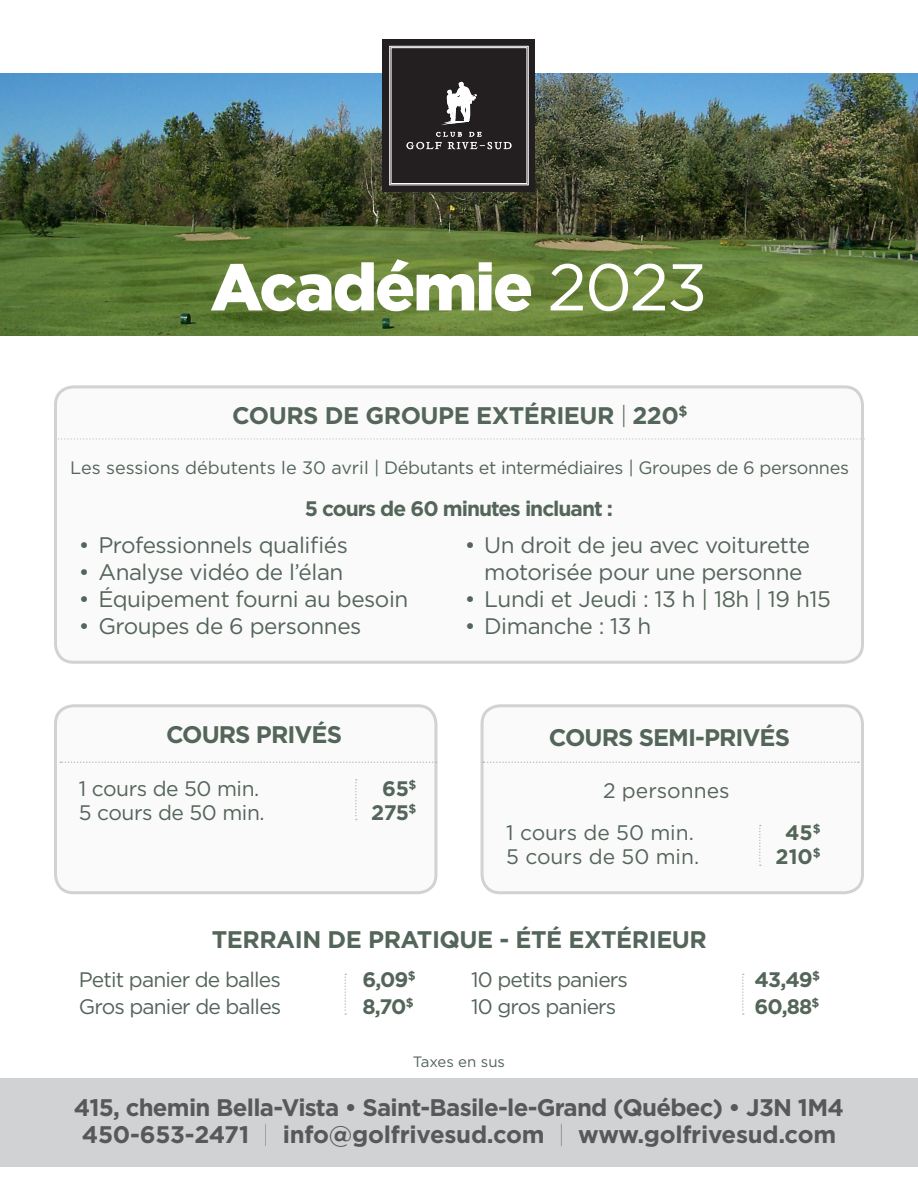
<style>
.page{position:relative;width:918px;height:1188px;background:#fff}
.page>*{position:absolute;margin:0;border:0;box-sizing:border-box;transform-origin:0 0}
.t1{font:900 66px "Gotham";letter-spacing:-.03em;color:#fff}
.t2{font:700 24px "Gotham";letter-spacing:-.03em;color:#57585a}
.t3{font:700 24px "Gotham";letter-spacing:-.02em;color:#54655a}
.t4{font:700 24px "Gotham";letter-spacing:-.01em;color:#57585a}
.t5{font:700 24px "Gotham";letter-spacing:-.04em;color:#54655a}
.t6{font:22.5px/27px "Gotham";letter-spacing:-.02em;color:#54655a;text-align:center}
.t7{font:21px "Gotham";letter-spacing:-.04em;color:#54655a}
.t8{font:700 21px "Gotham";letter-spacing:-.05em;color:#54655a}
.t9{font:21px "Gotham";color:#54655a}
.t10{font:21px "Gotham";letter-spacing:-.02em;color:#54655a}
.t11{font:18px "Gotham";letter-spacing:-.02em;color:#54655a}
.t12{font:15px "Gotham";color:#54655a}
.s1{font-weight:400}
.s2{font-weight:300}
.s3{font-weight:100}
</style>
<div class="page">
<div style="left:56px;top:387px;width:807px;height:275px;background:#fafafa;border-radius:18px"></div>
<div style="left:54px;top:385px;width:810px;height:279px;border:3px solid #d1d2d4;border-radius:18px"></div>
<img style="left:0;top:74px;width:918px;height:261px">
<div style="left:383px;top:40px;width:152px;height:152px;background:#231f20"></div>
<svg style="left:389px;top:46px;width:140px;height:139px"></svg>
<div style="left:391px;top:47px;width:136px;height:137px;border:1px solid #fff"></div>
<div style="left:0;top:1078px;width:918px;height:89px;background:#d1d2d4"></div>
<svg style="left:55px;top:438px;width:809px;height:2px"></svg>
<div style="left:55px;top:706px;width:381px;height:187px;background:#fafafa;border-radius:18px"></div>
<div style="left:54px;top:704px;width:383px;height:190px;border:3px solid #d1d2d4;border-radius:18px"></div>
<svg style="left:60px;top:762px;width:377px;height:1px"></svg>
<div style="left:482px;top:706px;width:381px;height:187px;background:#fafafa;border-radius:18px"></div>
<div style="left:481px;top:704px;width:383px;height:190px;border:3px solid #d1d2d4;border-radius:18px"></div>
<svg style="left:482px;top:762px;width:377px;height:1px"></svg>
<svg style="left:355px;top:779px;width:2px;height:41px"></svg>
<svg style="left:759px;top:825px;width:2px;height:41px"></svg>
<svg style="left:345px;top:974px;width:1px;height:41px"></svg>
<svg style="left:742px;top:974px;width:2px;height:41px"></svg>
<p class="t1" style="left:210px;top:242px;width:499px">Académie <span class="s1">2023</span></p>
<p class="t3" style="left:232px;top:399px;width:457px">COURS DE GROUPE EXTÉRIEUR <span class="s2">|</span> 220<sup>$</sup></p>
<p class="t11" style="left:70px;top:456px;width:780px">Les sessions débutents le 30 avril | Débutants et intermédiaires | Groupes de 6 personnes</p>
<p class="t8" style="left:305px;top:494px;width:310px">5 cours de 60 minutes incluant :</p>
<p class="t6" style="left:79px;top:531px;width:271px">• Professionnels qualifiés</p>
<p class="t6" style="left:79px;top:558px;width:266px">• Analyse vidéo de l’élan</p>
<p class="t6" style="left:79px;top:585px;width:331px">• Équipement fourni au besoin</p>
<p class="t6" style="left:79px;top:612px;width:284px">• Groupes de 6 personnes</p>
<p class="t5" style="left:166px;top:718px;width:178px">COURS PRIVÉS</p>
<p class="t10" style="left:79px;top:775px;width:182px">1 cours de 50 min.</p>
<p class="t10" style="left:79px;top:799px;width:187px">5 cours de 50 min.</p>
<p class="t8" style="left:382px;top:775px;width:36px">65<sup>$</sup></p>
<p class="t8" style="left:371px;top:799px;width:47px">275<sup>$</sup></p>
<p class="t6" style="left:465px;top:531px;width:347px">• Un droit de jeu avec voiturette motorisée pour une personne</p>
<p class="t6" style="left:465px;top:585px;width:368px">• Lundi et Jeudi : 13 h | 18h | 19 h15</p>
<p class="t6" style="left:465px;top:612px;width:188px">• Dimanche : 13 h</p>
<p class="t5" style="left:549px;top:722px;width:243px">COURS SEMI-PRIVÉS</p>
<p class="t9" style="left:603px;top:777px;width:128px">2 personnes</p>
<p class="t9" style="left:506px;top:819px;width:189px">1 cours de 50 min.</p>
<p class="t9" style="left:506px;top:843px;width:195px">5 cours de 50 min.</p>
<p class="t8" style="left:785px;top:819px;width:37px">45<sup>$</sup></p>
<p class="t8" style="left:776px;top:843px;width:47px">210<sup>$</sup></p>
<p class="t3" style="left:212px;top:923px;width:497px">TERRAIN DE PRATIQUE - ÉTÉ EXTÉRIEUR</p>
<p class="t7" style="left:79px;top:966px;width:204px">Petit panier de balles</p>
<p class="t8" style="left:362px;top:966px;width:55px">6,09<sup>$</sup></p>
<p class="t7" style="left:79px;top:993px;width:204px">Gros panier de balles</p>
<p class="t8" style="left:362px;top:993px;width:53px">8,70<sup>$</sup></p>
<p class="t7" style="left:471px;top:966px;width:158px">10 petits paniers</p>
<p class="t8" style="left:755px;top:966px;width:67px">43,49<sup>$</sup></p>
<p class="t7" style="left:471px;top:993px;width:147px">10 gros paniers</p>
<p class="t8" style="left:755px;top:993px;width:66px">60,88<sup>$</sup></p>
<p class="t12" style="left:413px;top:1052px;width:94px">Taxes en sus</p>
<p class="t2" style="left:74px;top:1091px;width:772px">415, chemin Bella-Vista • Saint-Basile-le-Grand (Québec) • J3N 1M4</p>
<p class="t4" style="left:82px;top:1118px;width:756px">450-653-2471 <span class="s3">|</span> info@golfrivesud.com <span class="s3">|</span> www.golfrivesud.com</p>
</div>
